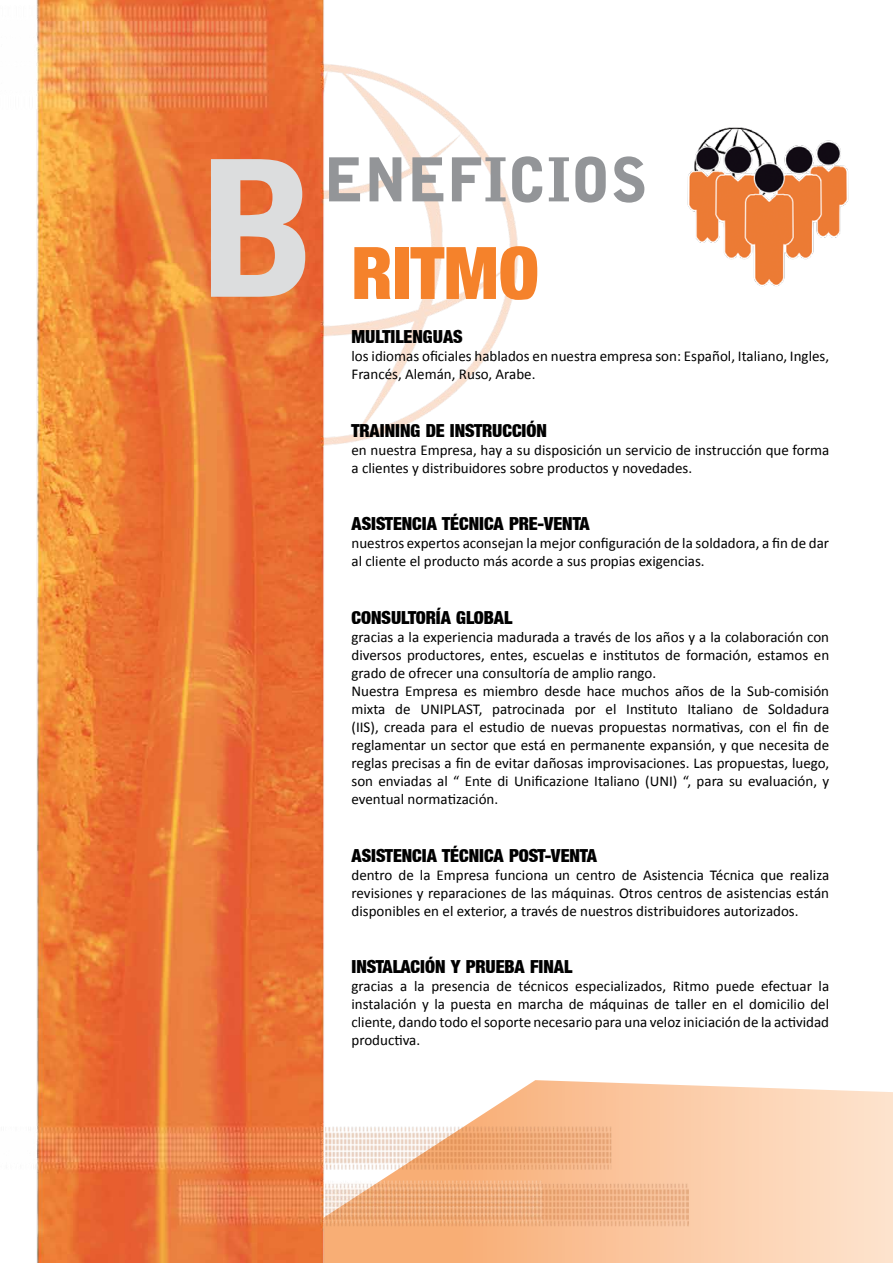
<style>
.page{position:relative;width:893px;height:1263px;background:#fff}
.page>*{position:absolute;margin:0;border:0;box-sizing:border-box;transform-origin:0 0}
.t1{font:900 187.5px "Bell Gothic Std";color:#dcddde}
.t2{font:72px "Basic Sans Heavy SF Bold";color:#f5822b}
.t3{font:900 60px "Bell Gothic Std";color:#939598}
.t4{font:18px "Basic Sans Heavy SF Bold";color:#000}
.t5{font:15px/18px "Calibri";color:#000}
</style>
<div class="page">
<svg style="left:689px;top:1085px;width:204px;height:178px;background:#fcd8bc"></svg>
<img style="left:36px;top:0;width:653px;height:1263px">
<img style="left:664px;top:114px;width:185px;height:184px">
<h1 class="t1" style="left:193px;top:120px;width:127px">B</h1>
<h3 class="t3" style="left:324px;top:145px;width:325px">ENEFICIOS</h3>
<h2 class="t2" style="left:351px;top:233px;width:189px">RITMO</h2>
<p class="t4" style="left:351px;top:327px;width:113px">MULTILENGUAS</p>
<p class="t5" style="left:351px;top:346px;width:479px">los idiomas oficiales hablados en nuestra empresa son: Español, Italiano, Ingles,<br>Francés, Alemán, Ruso, Arabe.</p>
<p class="t4" style="left:351px;top:420px;width:197px">TRAINING DE INSTRUCCIÓN</p>
<p class="t5" style="left:351px;top:440px;width:479px">en nuestra Empresa, hay a su disposición un servicio de instrucción que forma a clientes y distribuidores sobre productos y novedades.</p>
<p class="t4" style="left:351px;top:514px;width:240px">ASISTENCIA TÉCNICA PRE-VENTA</p>
<p class="t5" style="left:351px;top:534px;width:479px">nuestros expertos aconsejan la mejor configuración de la soldadora, a fin de dar al cliente el producto más acorde a sus propias exigencias.</p>
<p class="t4" style="left:351px;top:607px;width:162px">CONSULTORÍA GLOBAL</p>
<p class="t5" style="left:351px;top:627px;width:479px">gracias a la experiencia madurada a través de los años y a la colaboración con diversos productores, entes, escuelas e institutos de formación, estamos en grado de ofrecer una consultoría de amplio rango.<br>Nuestra Empresa es miembro desde hace muchos años de la Sub-comisión mixta de UNIPLAST, patrocinada por el Instituto Italiano de Soldadura (IIS), creada para el estudio de nuevas propuestas normativas, con el fin de reglamentar un sector que está en permanente expansión, y que necesita de reglas precisas a fin de evitar dañosas improvisaciones. Las propuestas, luego, son enviadas al “ Ente di Unificazione Italiano (UNI) “, para su evaluación, y eventual normatización.</p>
<p class="t4" style="left:351px;top:845px;width:247px">ASISTENCIA TÉCNICA POST-VENTA</p>
<p class="t5" style="left:351px;top:865px;width:479px;text-align:justify">dentro de la Empresa funciona un centro de Asistencia Técnica que realiza revisiones y reparaciones de las máquinas. Otros centros de asistencias están disponibles en el exterior, a través de nuestros distribuidores autorizados.</p>
<p class="t4" style="left:351px;top:957px;width:222px">INSTALACIÓN Y PRUEBA FINAL</p>
<p class="t5" style="left:351px;top:976px;width:479px;text-align:justify">gracias a la presencia de técnicos especializados, Ritmo puede efectuar la instalación y la puesta en marcha de máquinas de taller en el domicilio del cliente, dando todo el soporte necesario para una veloz iniciación de la actividad productiva.</p>
</div>
